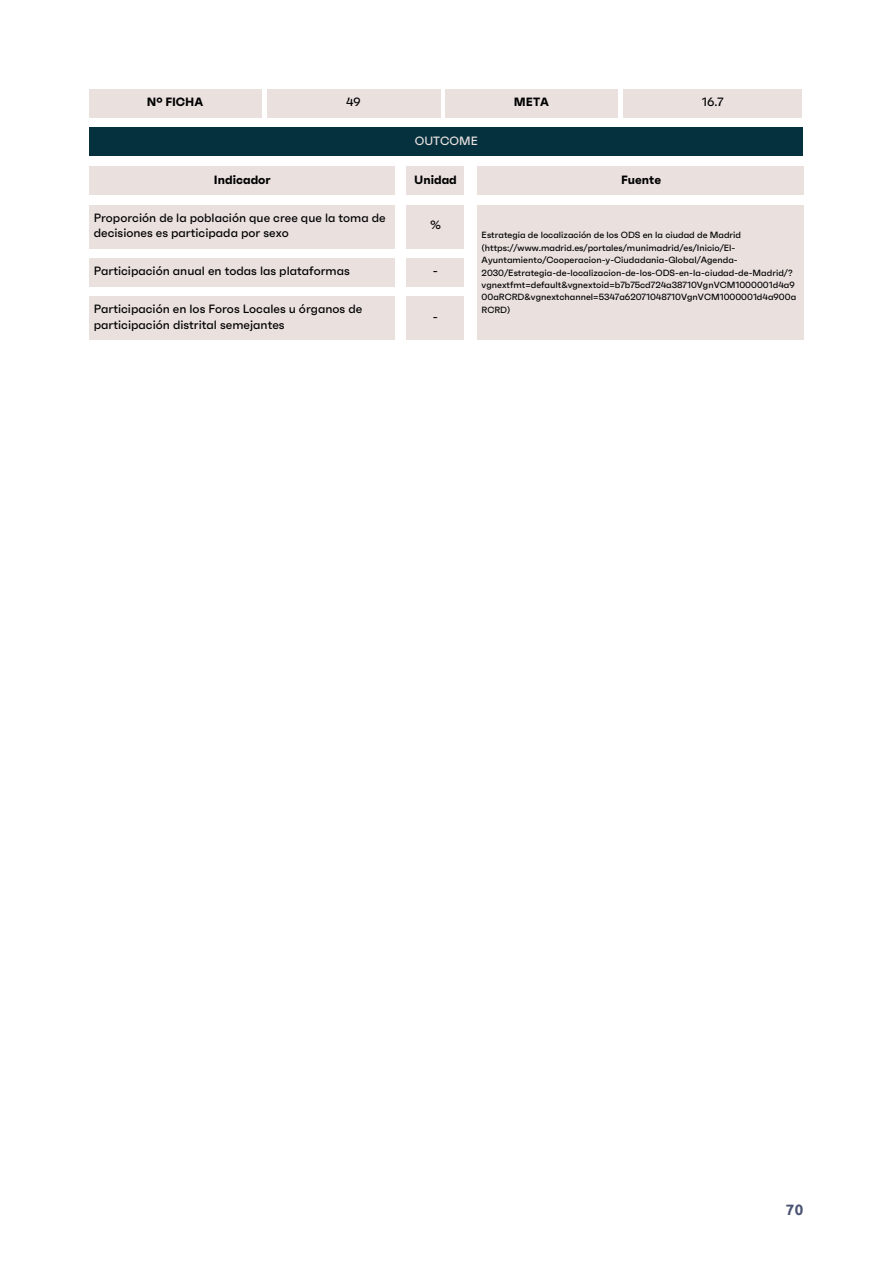
<style>
.page{position:relative;width:893px;height:1264px;background:#fff}
.page>*{position:absolute;margin:0;border:0;box-sizing:border-box;transform-origin:0 0}
.t1{font:700 15px "Ubuntu";color:#4c5476}
.t2{font:500 12px/15.8px "Faktum";color:#000}
.t3{font:700 12px "Faktum";color:#000}
.t4{font:500 12px "Faktum";color:#eae1df}
.t5{font:500 9px/12.3px "Faktum";color:#000}
</style>
<div class="page">
<div style="left:89px;top:89px;width:172px;height:28px;background:#eae1df"></div>
<div style="left:267px;top:89px;width:173px;height:28px;background:#eae1df"></div>
<div style="left:89px;top:128px;width:714px;height:28px;background:#05313f"></div>
<div style="left:445px;top:89px;width:172px;height:28px;background:#eae1df"></div>
<div style="left:623px;top:89px;width:179px;height:28px;background:#eae1df"></div>
<div style="left:89px;top:167px;width:306px;height:28px;background:#eae1df"></div>
<div style="left:406px;top:167px;width:58px;height:28px;background:#eae1df"></div>
<div style="left:478px;top:167px;width:325px;height:28px;background:#eae1df"></div>
<div style="left:89px;top:205px;width:306px;height:43px;background:#eae1df"></div>
<div style="left:406px;top:205px;width:58px;height:43px;background:#eae1df"></div>
<div style="left:477px;top:205px;width:326px;height:134px;background:#eae1df"></div>
<div style="left:89px;top:258px;width:306px;height:28px;background:#eae1df"></div>
<div style="left:89px;top:296px;width:306px;height:44px;background:#eae1df"></div>
<div style="left:406px;top:258px;width:58px;height:28px;background:#eae1df"></div>
<div style="left:406px;top:296px;width:58px;height:44px;background:#eae1df"></div>
<h2 class="t3" style="left:147px;top:94px;width:58px">Nº FICHA</h2>
<h2 class="t2" style="left:346px;top:94px;width:16px">49</h2>
<h2 class="t4" style="left:415px;top:133px;width:65px">OUTCOME</h2>
<h2 class="t3" style="left:514px;top:94px;width:37px">META</h2>
<h2 class="t2" style="left:702px;top:94px;width:23px">16.7</h2>
<h2 class="t3" style="left:214px;top:172px;width:58px">Indicador</h2>
<h2 class="t3" style="left:414px;top:172px;width:44px">Unidad</h2>
<h2 class="t3" style="left:621px;top:172px;width:41px">Fuente</h2>
<h2 class="t2" style="left:94px;top:209px;width:293px">Proporción de la población que cree que la toma de decisiones es participada por sexo</h2>
<h2 class="t2" style="left:430px;top:217px;width:13px">%</h2>
<p class="t5" style="left:481px;top:229px;width:316px">Estrategia de localización de los ODS en la ciudad de Madrid (https://www.madrid.es/portales/munimadrid/es/Inicio/El-Ayuntamiento/Cooperacion-y-Ciudadania-Global/Agenda-2030/Estrategia-de-localizacion-de-los-ODS-en-la-ciudad-de-Madrid/? vgnextfmt=default&amp;vgnextoid=b7b75cd724a38710VgnVCM1000001d4a9<br>00aRCRD&amp;vgnextchannel=5347a62071048710VgnVCM1000001d4a900a RCRD)</p>
<h2 class="t2" style="left:94px;top:263px;width:258px">Participación anual en todas las plataformas</h2>
<h2 class="t2" style="left:94px;top:301px;width:270px">Participación en los Foros Locales u órganos de participación distrital semejantes</h2>
<h2 class="t2" style="left:433px;top:263px;width:7px">-</h2>
<h2 class="t2" style="left:433px;top:309px;width:7px">-</h2>
<h1 class="t1" style="left:785px;top:1200px;width:19px">70</h1>
</div>
